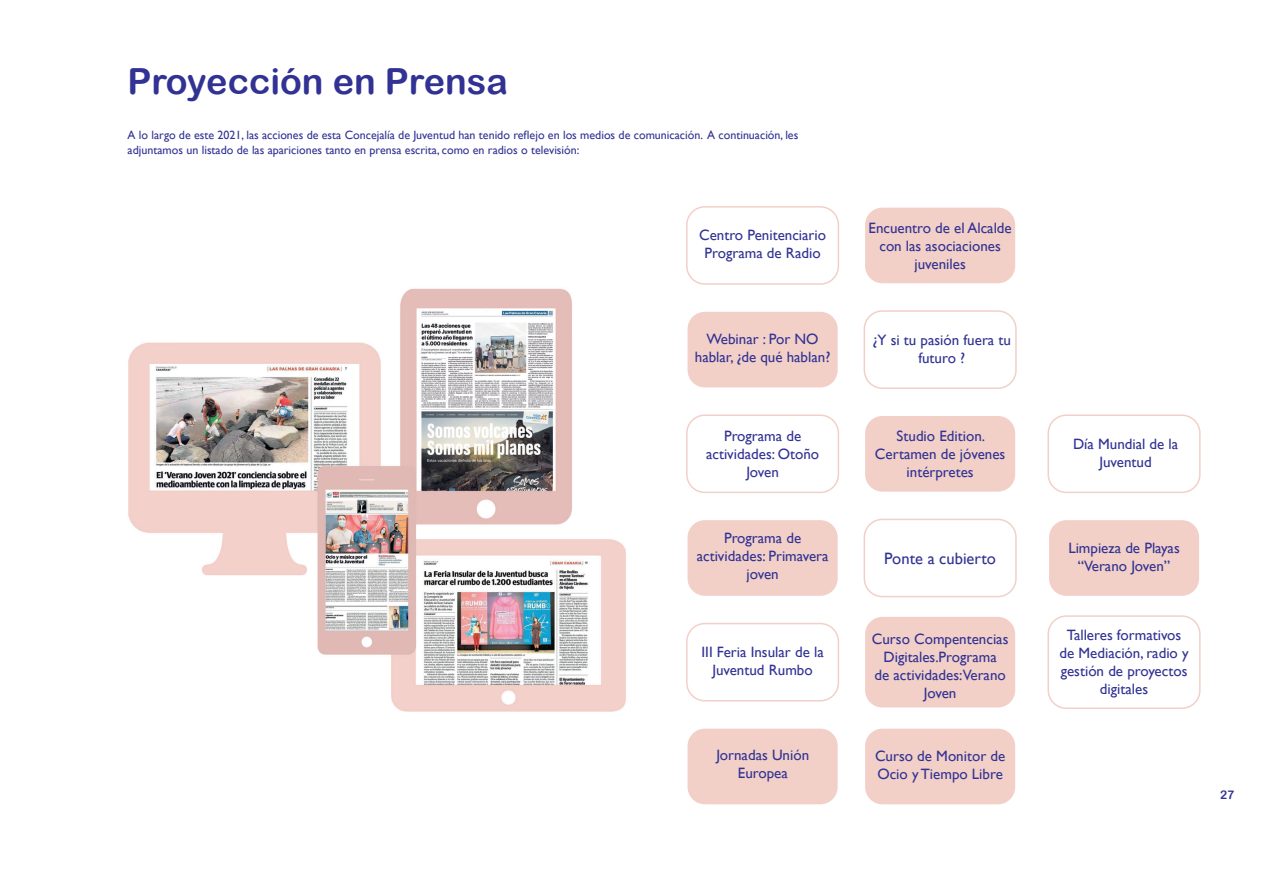
<style>
.page{position:relative;width:1263px;height:893px;background:#fff}
.page>*{position:absolute;margin:0;border:0;box-sizing:border-box;transform-origin:0 0}
.t1{font:36px "Arial Rounded MT Bold";color:#313293}
.t2{font:16.5px "Gill Sans";color:#313293}
.t3{font:15px/18px "Gill Sans";color:#313293;text-align:center}
.t4{font:12px/15px "Gill Sans";color:#313293}
.t5{font:12px "Arial Rounded MT Bold";color:#313293}
</style>
<div class="page">
<div style="left:864px;top:519px;width:153px;height:78px;border:2px solid #f2d0c8;border-radius:18px"></div>
<div style="left:864px;top:207px;width:152px;height:77px;background:#f2d0c8;border-radius:18px"></div>
<div style="left:864px;top:206px;width:153px;height:79px;border:2px solid #fff;border-radius:18px"></div>
<div style="left:686px;top:206px;width:153px;height:79px;border:2px solid #f2d0c8;border-radius:18px"></div>
<div style="left:687px;top:519px;width:151px;height:78px;background:#f2d0c8;border-radius:18px"></div>
<div style="left:686px;top:519px;width:153px;height:78px;border:2px solid #fff;border-radius:18px"></div>
<div style="left:1048px;top:519px;width:152px;height:78px;background:#f2d0c8;border-radius:18px"></div>
<div style="left:1047px;top:519px;width:153px;height:78px;border:2px solid #fff;border-radius:18px"></div>
<div style="left:864px;top:310px;width:153px;height:79px;border:2px solid #f2d0c8;border-radius:18px"></div>
<div style="left:864px;top:616px;width:152px;height:92px;background:#f2d0c8;border-radius:18px"></div>
<div style="left:864px;top:615px;width:153px;height:94px;border:2px solid #fff;border-radius:18px"></div>
<div style="left:686px;top:414px;width:153px;height:79px;border:2px solid #f2d0c8;border-radius:18px"></div>
<div style="left:687px;top:311px;width:151px;height:77px;background:#f2d0c8;border-radius:18px"></div>
<div style="left:686px;top:310px;width:153px;height:79px;border:2px solid #fff;border-radius:18px"></div>
<div style="left:1047px;top:615px;width:153px;height:94px;border:2px solid #f2d0c8;border-radius:18px"></div>
<div style="left:864px;top:415px;width:152px;height:77px;background:#f2d0c8;border-radius:18px"></div>
<div style="left:864px;top:414px;width:153px;height:79px;border:2px solid #fff;border-radius:18px"></div>
<div style="left:1047px;top:414px;width:153px;height:79px;border:2px solid #f2d0c8;border-radius:18px"></div>
<div style="left:864px;top:728px;width:152px;height:77px;background:#f2d0c8;border-radius:18px"></div>
<div style="left:864px;top:727px;width:153px;height:79px;border:2px solid #fff;border-radius:18px"></div>
<div style="left:686px;top:623px;width:153px;height:78px;border:2px solid #f2d0c8;border-radius:18px"></div>
<div style="left:687px;top:728px;width:151px;height:77px;background:#f2d0c8;border-radius:18px"></div>
<div style="left:686px;top:727px;width:153px;height:79px;border:2px solid #fff;border-radius:18px"></div>
<img style="left:128px;top:288px;width:498px;height:424px">
<h1 class="t1" style="left:128px;top:60px;width:382px">Proyección en Prensa</h1>
<p class="t4" style="left:128px;top:127px;width:672px">A lo largo de este 2021, las acciones de esta Concejalía de Juventud han tenido reflejo en los medios de comunicación. A continuación, les adjuntamos un listado de las apariciones tanto en prensa escrita, como en radios o televisión:</p>
<p class="t3" style="left:699px;top:226px;width:128px">Centro Penitenciario<br>Programa de Radio</p>
<p class="t3" style="left:695px;top:330px;width:137px">Webinar : Por NO hablar, ¿de qué hablan?</p>
<p class="t3" style="left:706px;top:427px;width:115px">Programa de actividades: Otoño<br>Joven</p>
<p class="t3" style="left:868px;top:218px;width:145px">Encuentro de el Alcalde con las asociaciones juveniles</p>
<p class="t3" style="left:872px;top:331px;width:140px">¿Y si tu pasión fuera tu futuro ?</p>
<p class="t3" style="left:875px;top:427px;width:132px">Studio Edition.<br>Certamen de jóvenes intérpretes</p>
<p class="t3" style="left:1073px;top:434px;width:107px">Día Mundial de la<br>Juventud</p>
<p class="t3" style="left:697px;top:529px;width:133px">Programa de actividades: Primavera joven</p>
<p class="t3" style="left:1068px;top:538px;width:113px">Limpieza de Playas “Verano Joven”</p>
<p class="t2" style="left:884px;top:548px;width:113px">Ponte a cubierto</p>
<p class="t3" style="left:701px;top:643px;width:124px">III Feria Insular de la<br>Juventud Rumbo</p>
<p class="t3" style="left:716px;top:746px;width:94px">Jornadas Unión<br>Europea</p>
<p class="t3" style="left:872px;top:630px;width:138px">Curso Compentencias<br>Digitales.Programa<br>de actividades:Verano<br>Joven</p>
<p class="t3" style="left:875px;top:747px;width:132px;text-align:left">Curso de Monitor de<br>Ocio y Tiempo Libre</p>
<p class="t3" style="left:1059px;top:626px;width:131px">Talleres formativos de Mediación, radio y gestión de proyectos digitales</p>
<p class="t5" style="left:1220px;top:787px;width:16px">27</p>
</div>
